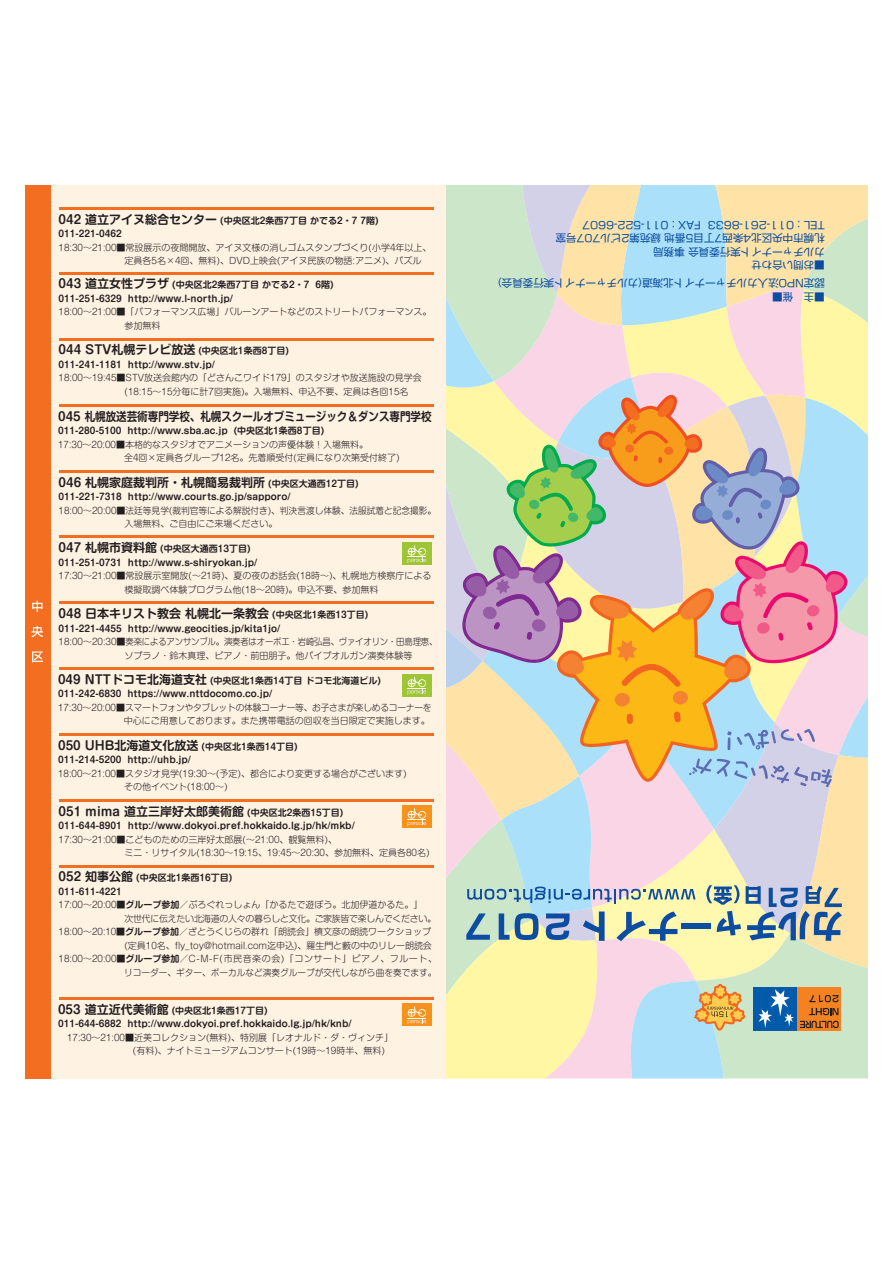
<style>
.page{position:relative;width:893px;height:1263px;background:#fff}
.page>*{position:absolute;margin:0;border:0;box-sizing:border-box;transform-origin:0 0}
.t1{font:700 12px "Shin M Go De";color:#231f20}
.t2{font:10.5px/13.5px "Shin Go";color:#0d4da1}
.t3{font:300 9px/13.5px "Shin M Go";color:#231f20}
.t4{font:700 9px/13.5px "Shin M Go De";color:#231f20}
.t5{font:300 9px/13.5px "Shin M Go";letter-spacing:-.02em;color:#231f20}
.t6{font:300 9px "Shin M Go";letter-spacing:.06em;color:#231f20}
.t7{font:300 9px "Shin M Go";letter-spacing:-.03em;color:#231f20}
.t8{font:300 9px "Shin M Go";color:#231f20;scale:.96 1}
.s1{font-size:12px}
.s2{font-size:9px}
.s3{font-family:"Shin M Go De";font-weight:700}
</style>
<div class="page">
<div style="left:25px;top:186px;width:421px;height:892px;background:#fef2e3"></div>
<div style="left:25px;top:186px;width:26px;height:892px;background:#f36e21"></div>
<svg style="left:32px;top:601px;width:10px;height:11px"></svg>
<svg style="left:31px;top:626px;width:12px;height:11px"></svg>
<svg style="left:32px;top:651px;width:11px;height:11px"></svg>
<hr style="left:59px;top:207px;width:374px;height:2px;background:#f36e21">
<hr style="left:59px;top:273px;width:374px;height:2px;background:#f36e21">
<hr style="left:59px;top:339px;width:374px;height:2px;background:#f36e21">
<hr style="left:59px;top:404px;width:374px;height:2px;background:#f36e21">
<hr style="left:59px;top:470px;width:374px;height:2px;background:#f36e21">
<hr style="left:59px;top:536px;width:374px;height:2px;background:#f36e21">
<hr style="left:59px;top:602px;width:374px;height:2px;background:#f36e21">
<hr style="left:59px;top:667px;width:374px;height:2px;background:#f36e21">
<hr style="left:59px;top:733px;width:374px;height:2px;background:#f36e21">
<hr style="left:59px;top:799px;width:374px;height:2px;background:#f36e21">
<hr style="left:59px;top:865px;width:374px;height:2px;background:#f36e21">
<hr style="left:59px;top:997px;width:374px;height:2px;background:#f36e21">
<div style="left:402px;top:542px;width:29px;height:23px;background:#9ec536"></div>
<svg style="left:408px;top:545px;width:18px;height:17px"></svg>
<div style="left:402px;top:674px;width:29px;height:22px;background:#9ec536"></div>
<svg style="left:408px;top:677px;width:18px;height:17px"></svg>
<div style="left:402px;top:1003px;width:29px;height:23px;background:#f7931d"></div>
<svg style="left:408px;top:1006px;width:18px;height:18px"></svg>
<div style="left:402px;top:805px;width:29px;height:23px;background:#f7931d"></div>
<svg style="left:408px;top:808px;width:18px;height:17px"></svg>
<svg style="left:446px;top:186px;width:421px;height:892px;background:#d8d2bc"></svg>
<p class="t4" style="left:59px;top:212px;width:322px"><span class="s1">042 道立アイヌ総合センター</span> (中央区北2条西7丁目かでる2・7 7階)<br>011-221-0462</p>
<p class="t3" style="left:125px;top:240px;width:309px;text-indent:-66px">18:30～21:00■常設展示の夜間開放、アイヌ文様の消しゴムスタンプづくり(小学4年以上、定員各5名×4回、無料)、DVD上映会(アイヌ民族の物語:アニメ)、パズル</p>
<p class="t4" style="left:59px;top:277px;width:277px"><span class="s1">043 道立女性プラザ</span> (中央区北2条西7丁目かでる2・7 6階)<br>011-251-6329 http://www.l-north.jp/</p>
<p class="t3" style="left:125px;top:305px;width:309px;text-indent:-66px">18:00～21:00■「パフォーマンス広場」バルーンアートなどのストリートパフォーマンス。参加無料</p>
<h1 class="t1" style="left:59px;top:341px;width:232px">044 STV札幌テレビ放送 <span class="s2">(中央区北1条西8丁目)</span></h1>
<p class="t4" style="left:59px;top:357px;width:158px">011-241-1181 http://www.stv.jp/</p>
<p class="t3" style="left:125px;top:371px;width:299px;text-indent:-66px">18:00～19:45■STV放送会館内の「どさんこワイド179」のスタジオや放送施設の見学会(18:15～15分毎に計7回実施)。入場無料、申込不要、定員は各回15名</p>
<h1 class="t1" style="left:58px;top:407px;width:375px">045 札幌放送芸術専門学校、札幌スクールオブミュージック＆ダンス専門学校</h1>
<p class="t4" style="left:58px;top:423px;width:268px">011-280-5100 http://www.sba.ac.jp (中央区北1条西8丁目)</p>
<p class="t3" style="left:124px;top:437px;width:277px;text-indent:-66px">17:30～20:00■本格的なスタジオでアニメーションの声優体験！入場無料。<br>全4回×定員各グループ12名。先着順受付(定員になり次第受付終了)</p>
<h1 class="t1" style="left:59px;top:473px;width:302px">046 札幌家庭裁判所・札幌簡易裁判所 <span class="s2">(中央区大通西12丁目)</span></h1>
<p class="t4" style="left:59px;top:489px;width:234px">011-221-7318 http://www.courts.go.jp/sapporo/</p>
<p class="t3" style="left:125px;top:503px;width:313px;text-indent:-66px">18:00～20:00■法廷等見学(裁判官等による解説付き)、判決言渡し体験、法服試着と記念撮影。入場無料、ご自由にご来場ください。</p>
<p class="t4" style="left:59px;top:541px;width:200px"><span class="s1">047 札幌市資料館</span> (中央区大通西13丁目)<br>011-251-0731 http://www.s-shiryokan.jp/</p>
<p class="t3" style="left:125px;top:568px;width:309px;text-indent:-66px">17:30～21:00■常設展示室開放(～21時)、夏の夜のお話会(18時～)、札幌地方検察庁による模擬取調べ体験プログラム他(18～20時)。申込不要、参加無料</p>
<h1 class="t1" style="left:59px;top:605px;width:311px">048 日本キリスト教会札幌北一条教会 <span class="s2">(中央区北1条西13丁目)</span></h1>
<p class="t4" style="left:59px;top:621px;width:223px">011-221-4455 http://www.geocities.jp/kita1jo/</p>
<p class="t5" style="left:125px;top:634px;width:314px;text-indent:-66px">18:00～20:30■奏楽によるアンサンブル。演奏者はオーボエ・岩崎弘昌、ヴァイオリン・田島理恵、ソプラノ・鈴木真理、ピアノ・前田朋子。他パイプオルガン演奏体験等</p>
<p class="t4" style="left:58px;top:673px;width:325px"><span class="s1">049 NTTドコモ北海道支社</span> (中央区北1条西14丁目ドコモ北海道ビル)<br>011-242-6830 https://www.nttdocomo.co.jp/</p>
<p class="t3" style="left:58px;top:700px;width:375px;text-align:right">17:30～20:00■スマートフォンやタブレットの体験コーナー等、お子さまが楽しめるコーナーを中心にご用意しております。また携帯電話の回収を当日限定で実施します。</p>
<h1 class="t1" style="left:58px;top:736px;width:241px">050 UHB北海道文化放送 <span class="s2">(中央区北1条西14丁目)</span></h1>
<p class="t4" style="left:58px;top:752px;width:135px">011-214-5200 http://uhb.jp/</p>
<p class="t3" style="left:124px;top:766px;width:284px;text-indent:-66px">18:00～21:00■スタジオ見学(19:30～(予定)、都合により変更する場合がございます)その他イベント(18:00～)</p>
<h1 class="t1" style="left:59px;top:802px;width:286px">051 mima 道立三岸好太郎美術館 <span class="s2">(中央区北2条西15丁目)</span></h1>
<p class="t4" style="left:59px;top:818px;width:298px">011-644-8901 http://www.dokyoi.pref.hokkaido.lg.jp/hk/mkb/</p>
<p class="t3" style="left:125px;top:832px;width:306px;text-indent:-66px">17:30～21:00■こどものための三岸好太郎展(～21:00、観覧無料)、<br>ミニ・リサイタル(18:30～19:15、19:45～20:30、参加無料、定員各80名)</p>
<p class="t4" style="left:59px;top:870px;width:175px"><span class="s1">052 知事公館</span> (中央区北1条西16丁目)<br>011-611-4221</p>
<p class="t3" style="left:59px;top:897px;width:365px">17:00～20:00■<span class="s3">グループ参加</span>／ぷろぐれっしょん「かるたで遊ぼう。北加伊道かるた。」</p>
<p class="t7" style="left:125px;top:912px;width:313px">次世代に伝えたい北海道の人々の暮らしと文化。ご家族皆で楽しんでください。</p>
<p class="t3" style="left:59px;top:924px;width:374px">18:00～20:10■<span class="s3">グループ参加</span>／ざとうくじらの群れ「朗読会」槙文彦の朗読ワークショップ</p>
<p class="t3" style="left:125px;top:938px;width:309px">(定員10名、fly_toy@hotmail.com迄申込)、羅生門と藪の中のリレー朗読会</p>
<p class="t6" style="left:59px;top:953px;width:380px">18:00～20:00■<span class="s3">グループ参加</span>／C-M-F(市民音楽の会)「コンサート」ピアノ、フルート、</p>
<p class="t8" style="left:124px;top:966px;width:327px">リコーダー、ギター、ボーカルなど演奏グループが交代しながら曲を奏でます。</p>
<p class="t4" style="left:58px;top:1003px;width:295px"><span class="s1">053 道立近代美術館</span> (中央区北1条西17丁目)<br>011-644-6882 http://www.dokyoi.pref.hokkaido.lg.jp/hk/knb/</p>
<p class="t3" style="left:133px;top:1030px;width:262px;text-indent:-66px">17:30～21:00■近美コレクション(無料)、特別展「レオナルド・ダ・ヴィンチ」(有料)、ナイトミュージアムコンサート(19時～19時半、無料)</p>
<p class="t2" style="left:701px;top:232px;width:120px;rotate:-180deg">FAX 0: 11 5- 22 6- 607</p>
<p class="t2" style="left:825px;top:232px;width:119px;rotate:-180deg">TEL 0: 11 2- 61 8- 633</p>
<p class="t2" style="left:825px;top:246px;width:271px;rotate:-180deg">札幌市中央区北4条西7丁目5番地緑苑第2ビル707号室</p>
<p class="t2" style="left:825px;top:259px;width:173px;rotate:-180deg">カルチャーナイト実行委員会事務局</p>
<p class="t2" style="left:825px;top:273px;width:75px;rotate:-180deg">■お問い合わせ</p>
<p class="t2" style="left:825px;top:304px;width:328px;rotate:-180deg">■主<br>認定NPO法人カルチャーナイト北海道カ( ルチャーナイト実行委員会)</p>
<p class="t2" style="left:793px;top:304px;width:22px;rotate:-180deg">催■</p>
</div>
